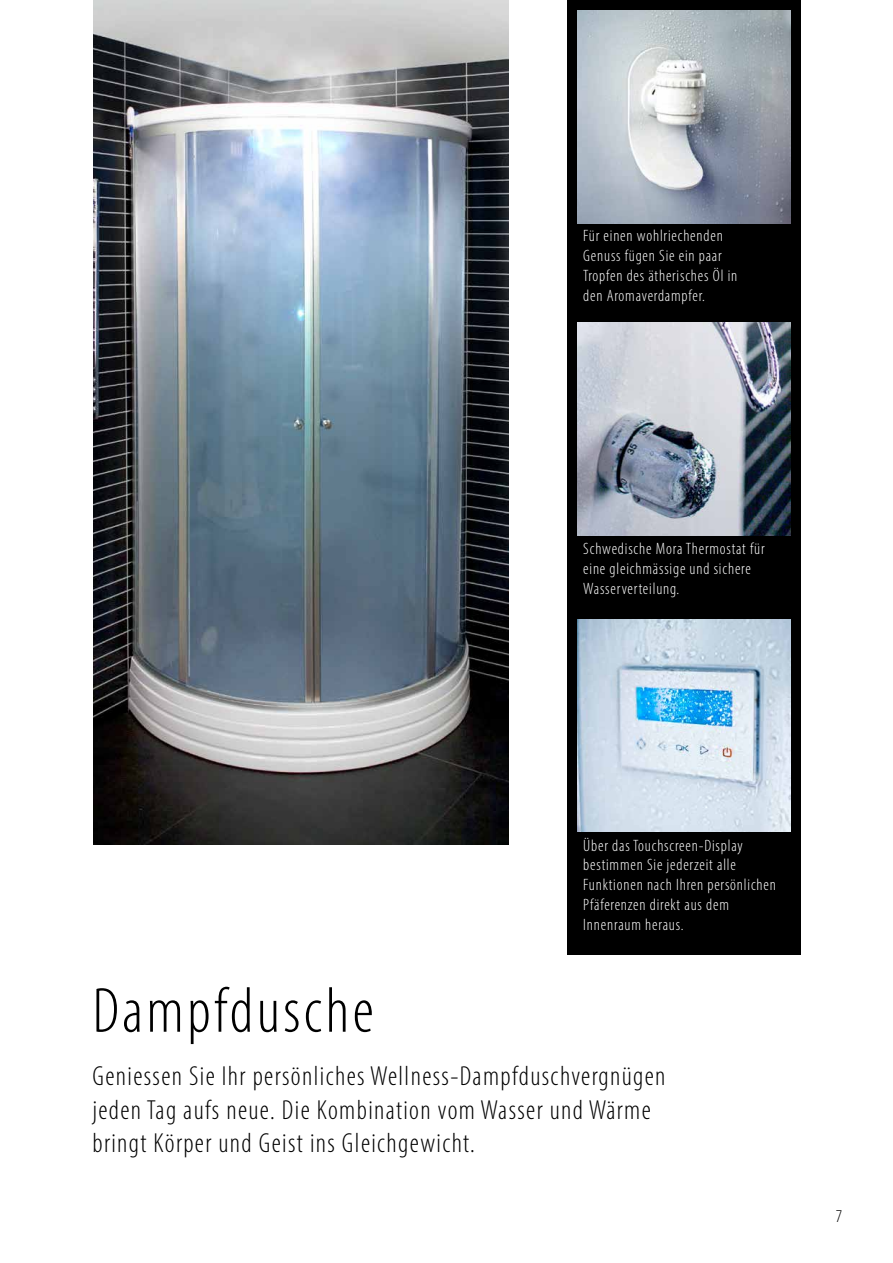
<style>
.page{position:relative;width:893px;height:1263px;background:#fff}
.page>*{position:absolute;margin:0;border:0;box-sizing:border-box;transform-origin:0 0}
.t1{font:300 condensed 64.35px "Myriad Pro";letter-spacing:.05em;color:#000}
.t2{font:300 condensed 27.6px/33.2px "Myriad Pro";letter-spacing:.05em;color:#000}
.t3{font:300 condensed 18px "Myriad Pro";color:#000}
.t4{font:300 condensed 16.5px/19.8px "Myriad Pro";letter-spacing:.05em;color:#fff}
</style>
<div class="page">
<img style="left:94px;top:0;width:414px;height:845px">
<div style="left:567px;top:0;width:234px;height:955px;background:#000"></div>
<img style="left:578px;top:619px;width:212px;height:213px">
<img style="left:578px;top:11px;width:212px;height:212px">
<img style="left:578px;top:323px;width:212px;height:212px">
<p class="t4" style="left:583px;top:226px;width:156px">Für einen wohlriechenden<br>Genuss fügen Sie ein paar<br>Tropfen des ätherisches Öl in den Aromaverdampfer.</p>
<p class="t4" style="left:583px;top:539px;width:183px">Schwedische Mora Thermostat für eine gleichmässige und sichere<br>Wasserverteilung.</p>
<p class="t4" style="left:583px;top:835px;width:194px">Über das Touchscreen-Display bestimmen Sie jederzeit alle<br>Funktionen nach Ihren persönlichen<br>Pfäferenzen direkt aus dem<br>Innenraum heraus.</p>
<h1 class="t1" style="left:92px;top:972px;width:283px">Dampfdusche</h1>
<h2 class="t2" style="left:92px;top:1059px;width:575px">Geniessen Sie Ihr persönliches Wellness-Dampfduschvergnügen jeden Tag aufs neue. Die Kombination vom Wasser und Wärme bringt Körper und Geist ins Gleichgewicht.</h2>
<p class="t3" style="left:836px;top:1206px;width:8px">7</p>
</div>
